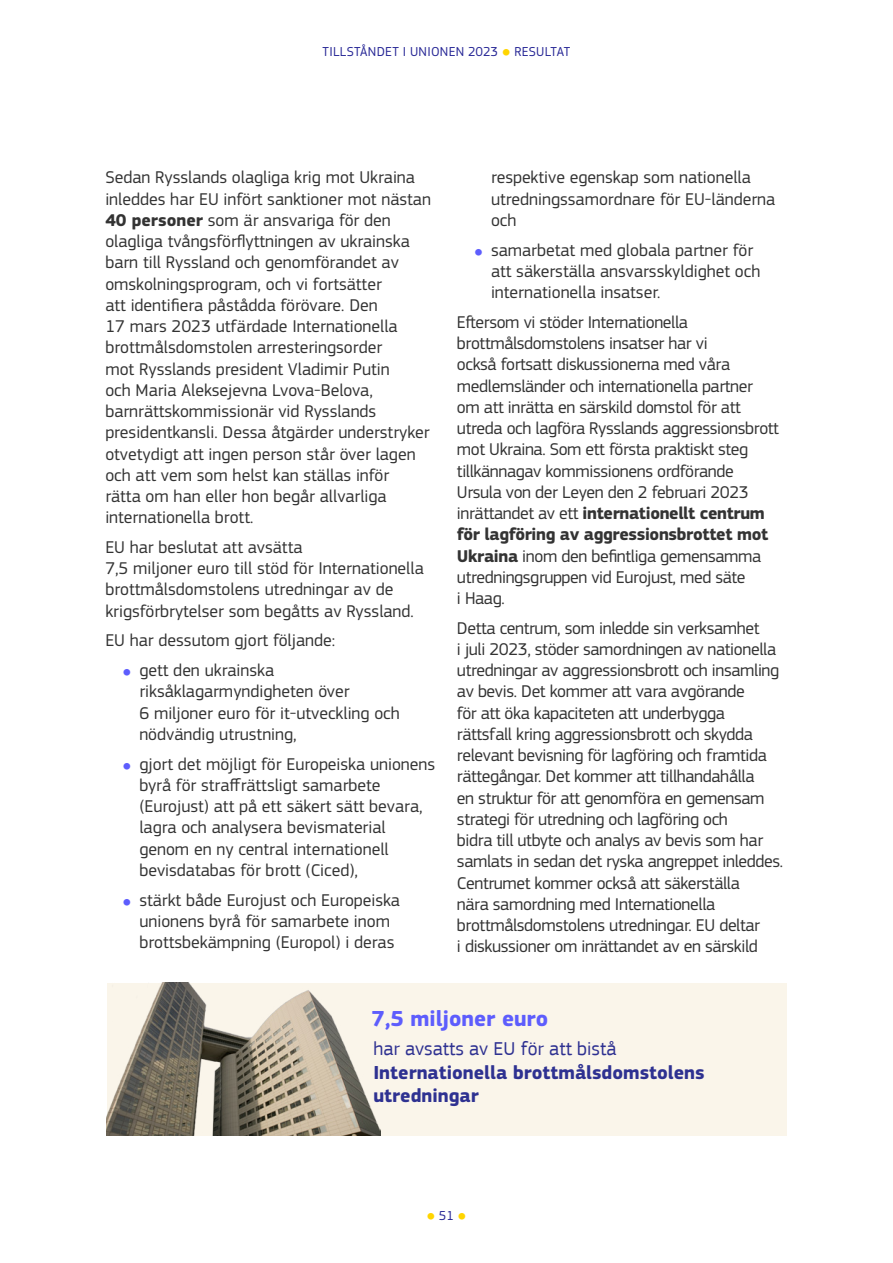
<style>
.page{position:relative;width:893px;height:1263px;background:#fff}
.page>*{position:absolute;margin:0;border:0;box-sizing:border-box;transform-origin:0 0}
.t1{font:700 22.5px "EC Square Sans Pro";color:#5d5dfd}
.t2{font:700 19.5px/23.4px "EC Square Sans Pro";color:#2e3191}
.t3{font:19.5px "EC Square Sans Pro";color:#2e3191}
.Body_text_-20_kerning{font:17.7px/21.3px "EC Square Sans Pro";letter-spacing:-.02em;color:#333}
.Body_text{font:17.7px/21.3px "EC Square Sans Pro";color:#333}
.Body_text_-20_kerning-2{font:17.7px/21.3px "EC Square Sans Pro";color:#333}
.t4{font:13.5px "EC Square Sans Pro";letter-spacing:.02em;color:#282896}
.t5{font:10.5px "EC Square Sans Pro";color:#ffd500}
.s1{font-size:10.5px;color:#ffd500}
.s2{font-weight:700}
.s3{font-size:10.5px;color:#5d5dfd}
.s4{font-size:13.5px;color:#282896}
</style>
<div class="page">
<div style="left:107px;top:983px;width:680px;height:152px;background:#faf5ea"></div>
<img style="left:107px;top:983px;width:274px;height:152px">
<p class="t4" style="left:323px;top:44px;width:207px">TILLSTÅNDET I UNIONEN 2023 <span class="s1">●</span> Resultat</p>
<p class="Body_text" style="left:105px;top:167px;width:327px">Sedan Rysslands olagliga krig mot Ukraina inleddes har EU infört sanktioner mot nästan <span class="s2">40 personer</span> som är ansvariga för den olagliga tvångsförflyttningen av ukrainska barn till Ryssland och genomförandet av omskolningsprogram, och vi fortsätter<br>att identifiera påstådda förövare. Den<br>17 mars 2023 utfärdade Internationella brottmålsdomstolen arresteringsorder<br>mot Rysslands president Vladimir Putin<br>och Maria Aleksejevna Lvova-Belova, barnrättskommissionär vid Rysslands presidentkansli. Dessa åtgärder understryker otvetydigt att ingen person står över lagen och att vem som helst kan ställas inför<br>rätta om han eller hon begår allvarliga internationella brott.</p>
<p class="Body_text" style="left:105px;top:537px;width:320px">EU har beslutat att avsätta<br>7,5 miljoner euro till stöd för Internationella brottmålsdomstolens utredningar av de krigsförbrytelser som begåtts av Ryssland.</p>
<p class="Body_text" style="left:105px;top:630px;width:231px">EU har dessutom gjort följande:</p>
<p class="Body_text_-20_kerning-2" style="left:139px;top:660px;width:262px;text-indent:-17px"><span class="s3">●</span> gett den ukrainska riksåklagarmyndigheten över<br>6 miljoner euro för it-utveckling och nödvändig utrustning,</p>
<p class="Body_text_-20_kerning-2" style="left:139px;top:753px;width:297px;text-indent:-17px"><span class="s3">●</span> gjort det möjligt för Europeiska unionens byrå för straffrättsligt samarbete (Eurojust) att på ett säkert sätt bevara, lagra och analysera bevismaterial genom en ny central internationell bevisdatabas för brott (Ciced),</p>
<p class="Body_text_-20_kerning-2" style="left:139px;top:889px;width:262px;text-indent:-17px"><span class="s3">●</span> stärkt både Eurojust och Europeiska unionens byrå för samarbete inom brottsbekämpning (Europol) i deras</p>
<p class="Body_text_-20_kerning-2" style="left:491px;top:167px;width:286px">respektive egenskap som nationella utredningssamordnare för EU-länderna och</p>
<p class="Body_text_-20_kerning-2" style="left:491px;top:239px;width:271px;text-indent:-17px"><span class="s3">●</span> samarbetat med globala partner för att säkerställa ansvarsskyldighet och internationella insatser.</p>
<p class="Body_text_-20_kerning" style="left:457px;top:311px;width:323px">Eftersom vi stöder Internationella brottmålsdomstolens insatser har vi<br>också fortsatt diskussionerna med våra medlemsländer och internationella partner om att inrätta en särskild domstol för att utreda och lagföra Rysslands aggressionsbrott mot Ukraina. Som ett första praktiskt steg tillkännagav kommissionens ordförande Ursula von der Leyen den 2 februari 2023 inrättandet av ett <span class="s2">internationellt centrum för lagföring av aggressionsbrottet mot Ukraina</span> inom den befintliga gemensamma utredningsgruppen vid Eurojust, med säte<br>i Haag.</p>
<p class="Body_text_-20_kerning" style="left:457px;top:617px;width:328px">Detta centrum, som inledde sin verksamhet<br>i juli 2023, stöder samordningen av nationella utredningar av aggressionsbrott och insamling av bevis. Det kommer att vara avgörande<br>för att öka kapaciteten att underbygga rättsfall kring aggressionsbrott och skydda relevant bevisning för lagföring och framtida rättegångar. Det kommer att tillhandahålla<br>en struktur för att genomföra en gemensam strategi för utredning och lagföring och<br>bidra till utbyte och analys av bevis som har samlats in sedan det ryska angreppet inleddes.<br>Centrumet kommer också att säkerställa<br>nära samordning med Internationella brottmålsdomstolens utredningar. EU deltar<br>i diskussioner om inrättandet av en särskild</p>
<p class="t1" style="left:372px;top:1005px;width:178px">7,5 miljoner euro</p>
<p class="t3" style="left:373px;top:1037px;width:245px">har avsatts av EU för att bistå</p>
<p class="t2" style="left:373px;top:1061px;width:333px">Internationella brottmålsdomstolens utredningar</p>
<p class="t5" style="left:426px;top:1210px;width:42px">● <span class="s4">51</span> ●</p>
</div>
